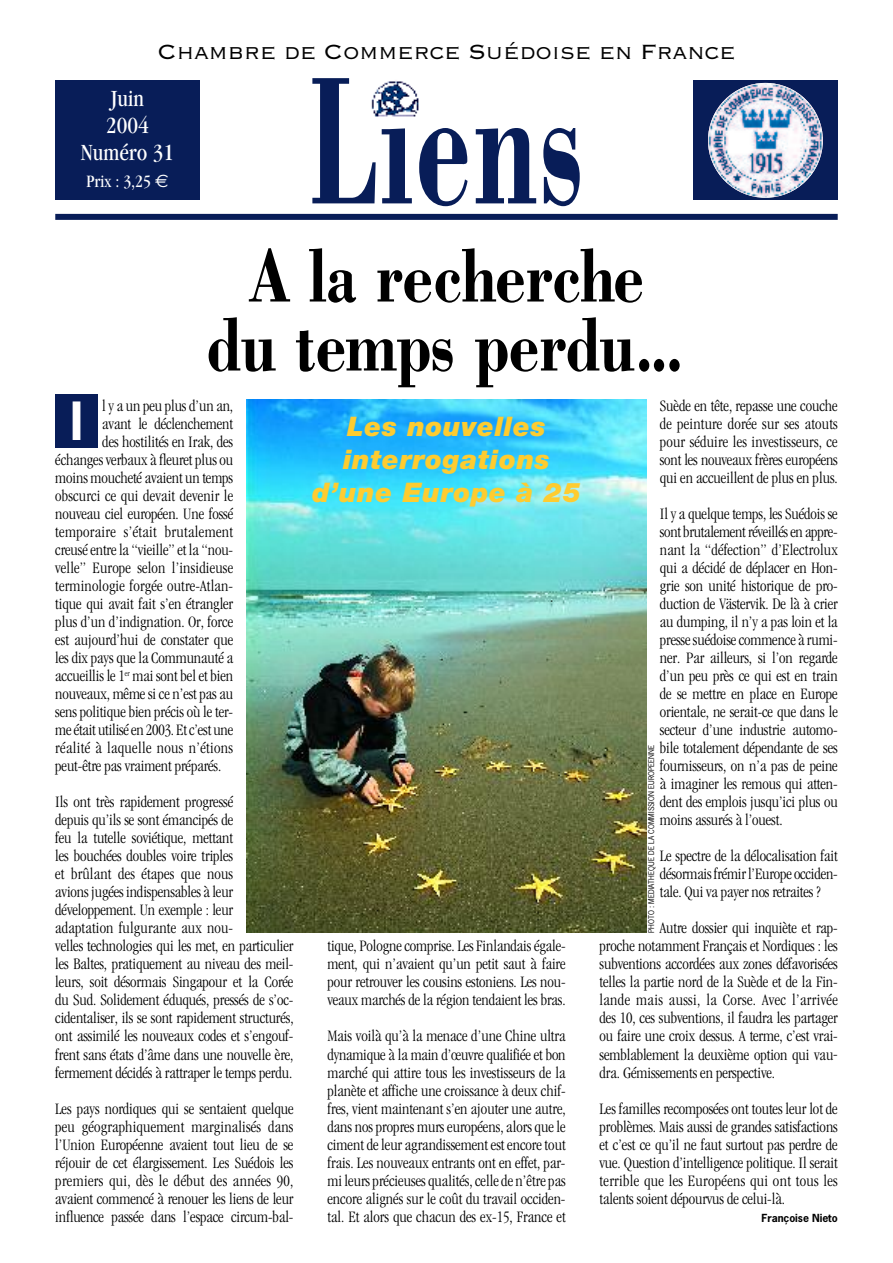
<style>
.page{position:relative;width:893px;height:1263px;background:#fff}
.page>*{position:absolute;margin:0;border:0;box-sizing:border-box;transform-origin:0 0}
.t1{font:700 187.5px "Bodoni";letter-spacing:.025em;color:#081d58;scale:.6 1}
.t2{font:700 78px/69px "Bodoni";letter-spacing:-.02em;color:#000;text-align:center;scale:.8 1}
.t3{font:700 49.5px "News Gothic";color:#fff}
.t4{font:italic 900 27px/33px "Helvetica Neue";letter-spacing:.025em;color:#fecc30;text-align:center}
.t5{font:27px "Copperplate Thirty Two BC";letter-spacing:-.015em;color:#000}
.t6{font:condensed 24px/27px "Garamond";color:#fff;text-align:center}
.t7{font:condensed 18px "Garamond";color:#fff}
.t8{font:300 condensed 16.5px/18px "Garamond";letter-spacing:-.005em;color:#000;text-align:justify}
.t9{font:300 condensed 16.5px "Garamond";letter-spacing:.02em;color:#000}
.t10{font:700 10.5px "News Gothic";letter-spacing:-.005em;color:#000}
.t11{font:7.5px "News Gothic";color:#000}
.s1{font-family:"Euro Sans";font-stretch:normal}
</style>
<div class="page">
<div style="left:693px;top:81px;width:145px;height:119px;background:#081d58"></div>
<div style="left:55px;top:214px;width:783px;height:6px;background:#081d58"></div>
<div style="left:55px;top:81px;width:145px;height:119px;background:#081d58"></div>
<img style="left:708px;top:83px;width:115px;height:115px">
<img style="left:371px;top:80px;width:48px;height:37px">
<div style="left:55px;top:394px;width:43px;height:54px;background:#081d58"></div>
<img style="left:247px;top:400px;width:399px;height:533px">
<h3 class="t5" style="left:157px;top:34px;width:580px">Chambre de Commerce Suédoise en France</h3>
<h3 class="t6" style="left:81px;top:87px;width:95px">Juin<br>2004<br>Numéro 31</h3>
<p class="t7" style="left:86px;top:175px;width:84px">Prix : 3,25 <span class="s1">€</span></p>
<h1 class="t1" style="left:310px;top:29px;width:458px">Liens</h1>
<h2 class="t2" style="left:207px;top:240px;width:599px">A la recherche du temps perdu...</h2>
<p class="t8" style="left:102px;top:398px;width:132px">l y a un peu plus d’un an,</p>
<p class="t8" style="left:102px;top:416px;width:132px">avant le déclenchement</p>
<p class="t8" style="left:102px;top:434px;width:132px">des hostilités en Irak, des</p>
<p class="t8" style="left:55px;top:452px;width:179px">échanges verbaux à fleuret plus ou</p>
<p class="t8" style="left:55px;top:470px;width:179px">moins moucheté avaient un temps</p>
<p class="t8" style="left:55px;top:488px;width:179px">obscurci ce qui devait devenir le</p>
<p class="t8" style="left:55px;top:506px;width:179px">nouveau ciel européen. Une fossé</p>
<p class="t9" style="left:55px;top:526px;width:179px">temporaire s’était brutalement</p>
<p class="t8" style="left:55px;top:542px;width:179px">creusé entre la “vieille” et la “nou-</p>
<p class="t8" style="left:55px;top:560px;width:179px">velle” Europe selon l’insidieuse</p>
<p class="t8" style="left:55px;top:578px;width:179px">terminologie forgée outre-Atlan-</p>
<p class="t8" style="left:55px;top:596px;width:179px">tique qui avait fait s’en étrangler</p>
<p class="t8" style="left:55px;top:614px;width:179px">plus d’un d’indignation. Or, force</p>
<p class="t8" style="left:55px;top:632px;width:179px">est aujourd’hui de constater que</p>
<p class="t8" style="left:55px;top:650px;width:179px">les dix pays que la Communauté a</p>
<p class="t8" style="left:55px;top:668px;width:179px">accueillis le 1<sup>er</sup> mai sont bel et bien</p>
<p class="t8" style="left:55px;top:686px;width:179px">nouveaux, même si ce n’est pas au</p>
<p class="t8" style="left:55px;top:704px;width:179px">sens politique bien précis où le ter-</p>
<p class="t8" style="left:55px;top:722px;width:179px">me était utilisé en 2003. Et c’est une</p>
<p class="t9" style="left:55px;top:742px;width:179px">réalité à laquelle nous n’étions</p>
<p class="t8" style="left:55px;top:758px;width:168px">peut-être pas vraiment préparés.</p>
<p class="t8" style="left:55px;top:794px;width:240px;text-align:left">Ils ont très rapidement progressé<br>depuis qu’ils se sont émancipés de<br>feu la tutelle soviétique, mettant<br>les bouchées doubles voire triples<br>et brûlant des étapes que nous<br>avions jugées indispensables à leur développement. Un exemple : leur adaptation fulgurante aux nou-<br>velles technologies qui les met, en particulier les Baltes, pratiquement au niveau des meil&shy;leurs, soit désormais Singapour et la Corée du Sud. Solidement éduqués, pressés de s’oc&shy;cidentaliser, ils se sont rapidement structurés, ont assimilé les nouveaux codes et s’engouf&shy;frent sans états d’âme dans une nouvelle ère, fermement décidés à rattraper le temps perdu.</p>
<p class="t8" style="left:55px;top:1100px;width:240px">Les pays nordiques qui se sentaient quelque peu géographiquement marginalisés dans l’Union Européenne avaient tout lieu de se réjouir de cet élargissement. Les Suédois les premiers qui, dès le début des années 90, avaient commencé à renouer les liens de leur influence passée dans l’espace circum-bal-</p>
<h3 class="t3" style="left:70px;top:394px;width:15px">I</h3>
<h3 class="t4" style="left:312px;top:412px;width:270px">Les nouvelles interrogations d’une Europe à 25</h3>
<p class="t8" style="left:327px;top:938px;width:240px">tique, Pologne comprise. Les Finlandais égale&shy;ment, qui n’avaient qu’un petit saut à faire pour retrouver les cousins estoniens. Les nou&shy;veaux marchés de la région tendaient les bras.</p>
<p class="t8" style="left:327px;top:1028px;width:240px">Mais voilà qu’à la menace d’une Chine ultra dynamique à la main d’œuvre qualifiée et bon marché qui attire tous les investisseurs de la planète et affiche une croissance à deux chif&shy;fres, vient maintenant s’en ajouter une autre, dans nos propres murs européens, alors que le ciment de leur agrandissement est encore tout frais. Les nouveaux entrants ont en effet, par&shy;mi leurs précieuses qualités, celle de n’être pas encore alignés sur le coût du travail occiden&shy;tal. Et alors que chacun des ex-15, France et</p>
<p class="t8" style="left:660px;top:398px;width:179px">Suède en tête, repasse une couche de peinture dorée sur ses atouts pour séduire les investisseurs, ce sont les nouveaux frères européens qui en accueillent de plus en plus.</p>
<p class="t8" style="left:660px;top:506px;width:179px">Il y a quelque temps, les Suédois se sont brutalement réveillés en appre&shy;nant la “défection” d’Electrolux qui a décidé de déplacer en Hon&shy;grie son unité historique de pro&shy;duction de Västervik. De là à crier au dumping, il n’y a pas loin et la presse suédoise commence à rumi&shy;ner. Par ailleurs, si l’on regarde d’un peu près ce qui est en train de se mettre en place en Europe orientale, ne serait-ce que dans le secteur d’une industrie automo&shy;bile totalement dépendante de ses fournisseurs, on n’a pas de peine à imaginer les remous qui atten&shy;dent des emplois jusqu’ici plus ou moins assurés à l’ouest.</p>
<p class="t8" style="left:660px;top:848px;width:179px">Le spectre de la délocalisation fait désormais frémir l’Europe occiden&shy;tale. Qui va payer nos retraites ?</p>
<p class="t8" style="left:600px;top:920px;width:240px;text-indent:60px">Autre dossier qui inquiète et rap&shy;proche notamment Français et Nordiques : les subventions accordées aux zones défavorisées telles la partie nord de la Suède et de la Fin&shy;lande mais aussi, la Corse. Avec l’arrivée des 10, ces subventions, il faudra les partager ou faire une croix dessus. A terme, c’est vrai&shy;semblablement la deuxième option qui vau&shy;dra. Gémissements en perspective.</p>
<p class="t8" style="left:600px;top:1100px;width:240px">Les familles recomposées ont toutes leur lot de problèmes. Mais aussi de grandes satisfactions et c’est ce qu’il ne faut surtout pas perdre de vue. Question d’intelligence politique. Il serait terrible que les Européens qui ont tous les talents soient dépourvus de celui-là.</p>
<p class="t10" style="left:761px;top:1212px;width:78px">Françoise Nieto</p>
<p class="t11" style="left:647px;top:933px;width:190px;rotate:-90deg">PHOTO : MEDIATHEQUE DE LA COMMISSION EUROPEENNE</p>
</div>
